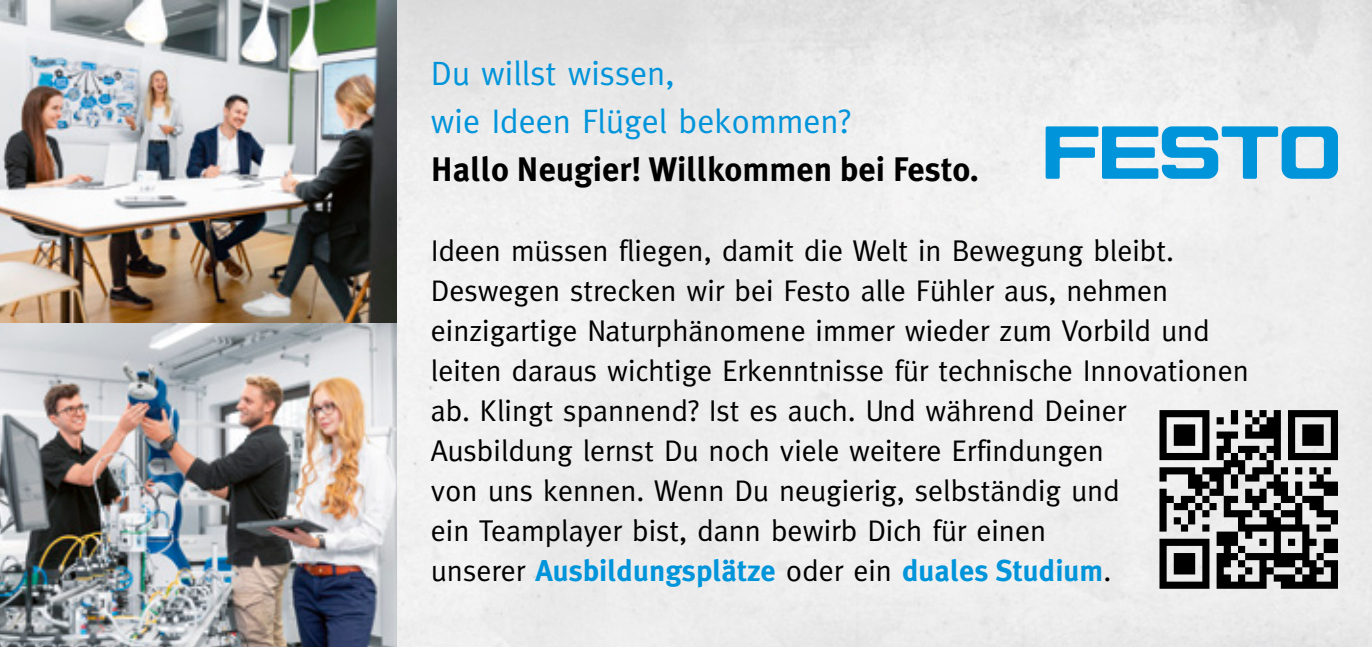
<style>
.page{position:relative;width:1372px;height:647px;background:#fff}
.page>*{position:absolute;margin:0;border:0;box-sizing:border-box;transform-origin:0 0}
.t1{font:34px/48px "Meta";color:#0094da}
.t2{font:700 34px "Meta Plus";color:#000}
.t3{font:30px/40px "Meta";color:#000}
.t4{font:700 30px "Meta Plus";color:#0094da}
.s1{font-family:"Meta";font-weight:400;color:#000}
</style>
<div class="page">
<img style="left:397px;top:0;width:975px;height:646px">
<img style="left:0;top:0;width:397px;height:646px">
<svg style="left:1046px;top:126px;width:292px;height:53px"></svg>
<svg style="left:1159px;top:410px;width:179px;height:178px;background:#707070"></svg>
<p class="t1" style="left:431px;top:48px;width:421px">Du willst wissen,<br>wie Ideen Flügel bekommen?</p>
<p class="t2" style="left:431px;top:149px;width:549px">Hallo Neugier! Willkommen bei Festo.</p>
<p class="t3" style="left:431px;top:230px;width:819px">Ideen müssen fliegen, damit die Welt in Bewegung bleibt.<br>Deswegen strecken wir bei Festo alle Fühler aus, nehmen einzigartige Naturphänomene immer wieder zum Vorbild und leiten daraus wichtige Erkenntnisse für technische Innovationen ab. Klingt spannend? Ist es auch. Und während Deiner Ausbildung lernst Du noch viele weitere Erfindungen<br>von uns kennen. Wenn Du neugierig, selbständig und<br>ein Teamplayer bist, dann bewirb Dich für einen</p>
<p class="t4" style="left:431px;top:553px;width:682px"><span class="s1">unserer</span> Ausbildungsplätze <span class="s1">oder ein</span> duales Studium<span class="s1">.</span></p>
</div>
